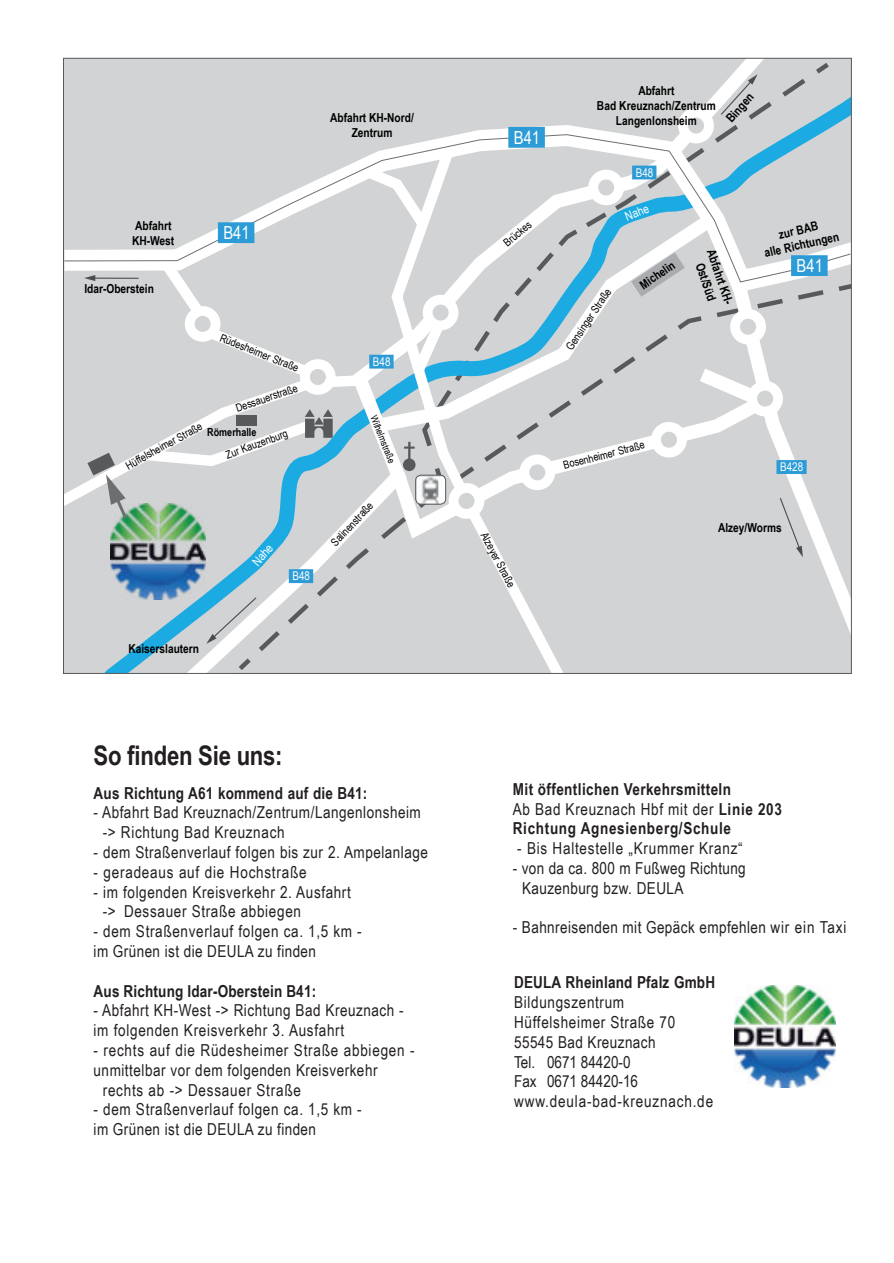
<style>
.page{position:relative;width:894px;height:1263px;background:#fff}
.page>*{position:absolute;margin:0;border:0;box-sizing:border-box;transform-origin:0 0}
.t1{font:700 27px "Arial Narrow";letter-spacing:-.01em;color:#231f20}
.t2{font:18px "Arial Narrow";color:#fff}
.t3{font:16.5px/19.8px "Arial Narrow";letter-spacing:.035em;color:#231f20}
.t4{font:700 16.5px/19.8px "Arial Narrow";letter-spacing:.01em;color:#231f20}
.t5{font:700 12.45px/14.9px "Arial Narrow";color:#000;text-align:center}
.t6{font:12.45px "Arial Narrow";color:#fff}
.t7{font:12px "Arial Narrow";color:#fff}
.t8{font:700 12px "Arial Narrow";color:#000}
.t9{font:10.95px "Arial Narrow";color:#000}
.t10{font:700 10.95px "Arial Narrow";letter-spacing:-.01em;color:#000}
.t11{font:9.6px "Arial Narrow";color:#000}
.s1{font-weight:400}
</style>
<div class="page">
<img style="left:734px;top:986px;width:100px;height:101px">
<svg style="left:96px;top:80px;width:756px;height:592px;background:#a3b9c8"></svg>
<svg style="left:171px;top:57px;width:609px;height:615px;background:#c9cfd2"></svg>
<svg style="left:65px;top:114px;width:787px;height:191px;background:#cdd3d6"></svg>
<svg style="left:65px;top:134px;width:784px;height:149px;background:#d5d7d9"></svg>
<svg style="left:206px;top:566px;width:142px;height:90px;background:#c5d1d5"></svg>
<svg style="left:65px;top:368px;width:19px;height:155px;background:#d4d6d7"></svg>
<div style="left:289px;top:569px;width:24px;height:14px;background:#2c9bd6"></div>
<div style="left:632px;top:166px;width:24px;height:13px;background:#2c9bd6"></div>
<svg style="left:580px;top:168px;width:45px;height:35px"></svg>
<svg style="left:575px;top:203px;width:151px;height:67px"></svg>
<svg style="left:355px;top:141px;width:220px;height:531px;background:#d6d8d9"></svg>
<svg style="left:84px;top:243px;width:603px;height:301px"></svg>
<svg style="left:684px;top:270px;width:168px;height:404px;background:#d4d5d6"></svg>
<svg style="left:745px;top:380px;width:38px;height:38px"></svg>
<svg style="left:711px;top:285px;width:125px;height:61px"></svg>
<div style="left:776px;top:460px;width:30px;height:14px;background:#2c9bd6"></div>
<svg style="left:642px;top:70px;width:174px;height:123px"></svg>
<div style="left:508px;top:127px;width:36px;height:21px;background:#2c9bd6"></div>
<div style="left:218px;top:222px;width:36px;height:21px;background:#2c9bd6"></div>
<div style="left:790px;top:255px;width:37px;height:21px;background:#2c9bd6"></div>
<div style="left:851px;top:85px;width:17px;height:71px;background:#fff"></div>
<p class="t5" style="left:330px;top:112px;width:85px">Abfahrt KH-Nord/</p>
<p class="t5" style="left:351px;top:126px;width:42px">Zentrum</p>
<p class="t5" style="left:132px;top:219px;width:44px;text-align:left;rotate:1deg">Abfahrt<br>KH-West</p>
<p class="t5" style="left:84px;top:282px;width:71px">Idar-Oberstein</p>
<p class="t2" style="left:223px;top:226px;width:28px">B41</p>
<p class="t9" style="left:222px;top:333px;width:85px;rotate:22deg">Rüdesheimer Straße</p>
<p class="t9" style="left:235px;top:404px;width:66px;rotate:-18deg">Dessauerstraße</p>
<p class="t9" style="left:124px;top:463px;width:87px;rotate:-29deg">Hüffelsheimer Straße</p>
<p class="t9" style="left:224px;top:451px;width:67px;rotate:-20deg">Zur Kauzenburg</p>
<p class="t10" style="left:207px;top:428px;width:51px">Römerhalle</p>
<p class="t6" style="left:251px;top:561px;width:26px;rotate:-49deg">Nahe</p>
<p class="t7" style="left:292px;top:572px;width:19px">B48</p>
<p class="t7" style="left:373px;top:357px;width:19px">B48</p>
<p class="t11" style="left:376px;top:414px;width:52px;rotate:68deg">Wilhelmstraße</p>
<p class="t9" style="left:330px;top:541px;width:57px;rotate:-47deg">Salinenstraße</p>
<p class="t5" style="left:128px;top:642px;width:72px">Kaiserslautern</p>
<h1 class="t1" style="left:94px;top:745px;width:190px">So finden Sie uns:</h1>
<p class="t4" style="left:94px;top:784px;width:275px">Aus Richtung A61 kommend auf die B41:</p>
<p class="t3" style="left:103px;top:804px;width:319px;text-indent:-9px">- Abfahrt Bad Kreuznach/Zentrum/Langenlonsheim -&gt; Richtung Bad Kreuznach</p>
<p class="t3" style="left:94px;top:844px;width:336px">- dem Straßenverlauf folgen bis zur 2. Ampelanlage</p>
<p class="t3" style="left:94px;top:864px;width:214px">- geradeaus auf die Hochstraße</p>
<p class="t3" style="left:103px;top:883px;width:249px;text-indent:-9px">- im folgenden Kreisverkehr 2. Ausfahrt -&gt; Dessauer Straße abbiegen</p>
<p class="t3" style="left:94px;top:923px;width:269px">- dem Straßenverlauf folgen ca. 1,5 km - im Grünen ist die DEULA zu finden</p>
<p class="t4" style="left:94px;top:982px;width:224px">Aus Richtung Idar-Oberstein B41:</p>
<p class="t3" style="left:94px;top:1002px;width:311px">- Abfahrt KH-West -&gt; Richtung Bad Kreuznach - im folgenden Kreisverkehr 3. Ausfahrt</p>
<p class="t3" style="left:94px;top:1042px;width:322px">- rechts auf die Rüdesheimer Straße abbiegen -</p>
<p class="t3" style="left:94px;top:1062px;width:285px">unmittelbar vor dem folgenden Kreisverkehr</p>
<p class="t3" style="left:103px;top:1081px;width:199px">rechts ab -&gt; Dessauer Straße</p>
<p class="t3" style="left:94px;top:1101px;width:269px">- dem Straßenverlauf folgen ca. 1,5 km - im Grünen ist die DEULA zu finden</p>
<p class="t2" style="left:513px;top:131px;width:28px">B41</p>
<p class="t9" style="left:502px;top:241px;width:34px;rotate:-39deg">Brückes</p>
<p class="t5" style="left:596px;top:85px;width:120px">Abfahrt<br>Bad Kreuznach/Zentrum<br>Langenlonsheim</p>
<p class="t5" style="left:723px;top:116px;width:36px;rotate:-48deg">Bingen</p>
<p class="t7" style="left:635px;top:168px;width:19px">B48</p>
<p class="t6" style="left:623px;top:213px;width:26px;rotate:-22deg">Nahe</p>
<p class="t9" style="left:565px;top:346px;width:73px;rotate:-56deg">Gensinger Straße</p>
<p class="t8" style="left:638px;top:282px;width:41px;rotate:-34deg">Michelin</p>
<p class="t5" style="left:716px;top:248px;width:58px;rotate:71deg">Abfahrt KH-<br>Ost/Süd</p>
<p class="t5" style="left:759px;top:232px;width:77px;rotate:-13deg">zur BAB<br>alle Richtungen</p>
<p class="t2" style="left:796px;top:259px;width:28px">B41</p>
<p class="t9" style="left:487px;top:531px;width:62px;rotate:62deg">Alzeyer Straße</p>
<p class="t9" style="left:562px;top:461px;width:85px;rotate:-14deg">Bosenheimer Straße</p>
<p class="t7" style="left:779px;top:462px;width:25px">B428</p>
<p class="t5" style="left:717px;top:522px;width:65px">Alzey/Worms</p>
<p class="t4" style="left:512px;top:780px;width:270px">Mit öffentlichen Verkehrsmitteln<br><span class="s1">Ab Bad Kreuznach Hbf mit der</span> Linie 203<br>Richtung Agnesienberg/Schule</p>
<p class="t3" style="left:517px;top:840px;width:227px">- Bis Haltestelle „Krummer Kranz“</p>
<p class="t3" style="left:522px;top:860px;width:225px;text-indent:-9px">- von da ca. 800 m Fußweg Richtung<br>Kauzenburg bzw. DEULA</p>
<p class="t3" style="left:512px;top:919px;width:335px">- Bahnreisenden mit Gepäck empfehlen wir ein Taxi</p>
<p class="t4" style="left:514px;top:974px;width:202px">DEULA Rheinland Pfalz GmbH</p>
<p class="t3" style="left:514px;top:994px;width:200px">Bildungszentrum<br>Hüffelsheimer Straße 70<br>55545 Bad Kreuznach<br>Tel. 0671 84420-0<br>Fax 0671 84420-16 www.deula-bad-kreuznach.de</p>
</div>
